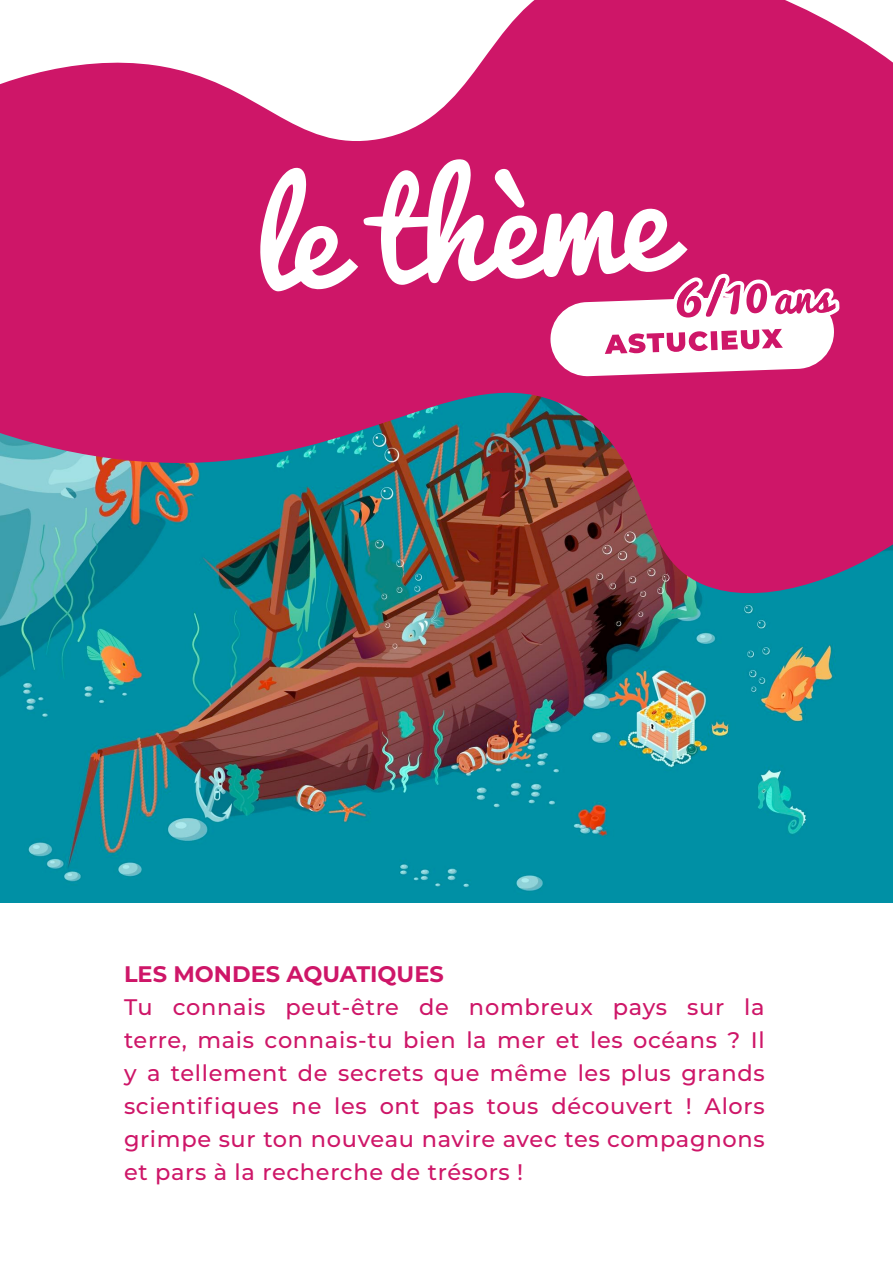
<style>
.page{position:relative;width:893px;height:1263px;background:#fff}
.page>*{position:absolute;margin:0;border:0;box-sizing:border-box;transform-origin:0 0}
.t1{font:130.5px "Pacifico";color:#fff}
.t2{font:500 22.5px/33px "Montserrat";letter-spacing:.03em;color:#ce1668;text-align:justify}
.t3{font:700 22.5px "Montserrat";color:#ce1668}
</style>
<div class="page">
<img style="left:0;top:629px;width:893px;height:273px">
<svg style="left:0;top:0;width:893px;height:629px;fill:#ce1668"></svg>
<svg style="left:550px;top:267px;width:289px;height:201px"></svg>
<h1 class="t1" style="left:248px;top:127px;width:414px;rotate:-3deg">le thème</h1>
<p class="t3" style="left:124px;top:958px;width:321px">LES MONDES AQUATIQUES</p>
<p class="t2" style="left:124px;top:989px;width:642px">Tu connais peut-être de nombreux pays sur la terre, mais connais-tu bien la mer et les océans ? Il y a tellement de secrets que même les plus grands scientifiques ne les ont pas tous découvert ! Alors grimpe sur ton nouveau navire avec tes compagnons et pars à la recherche de trésors !</p>
</div>
